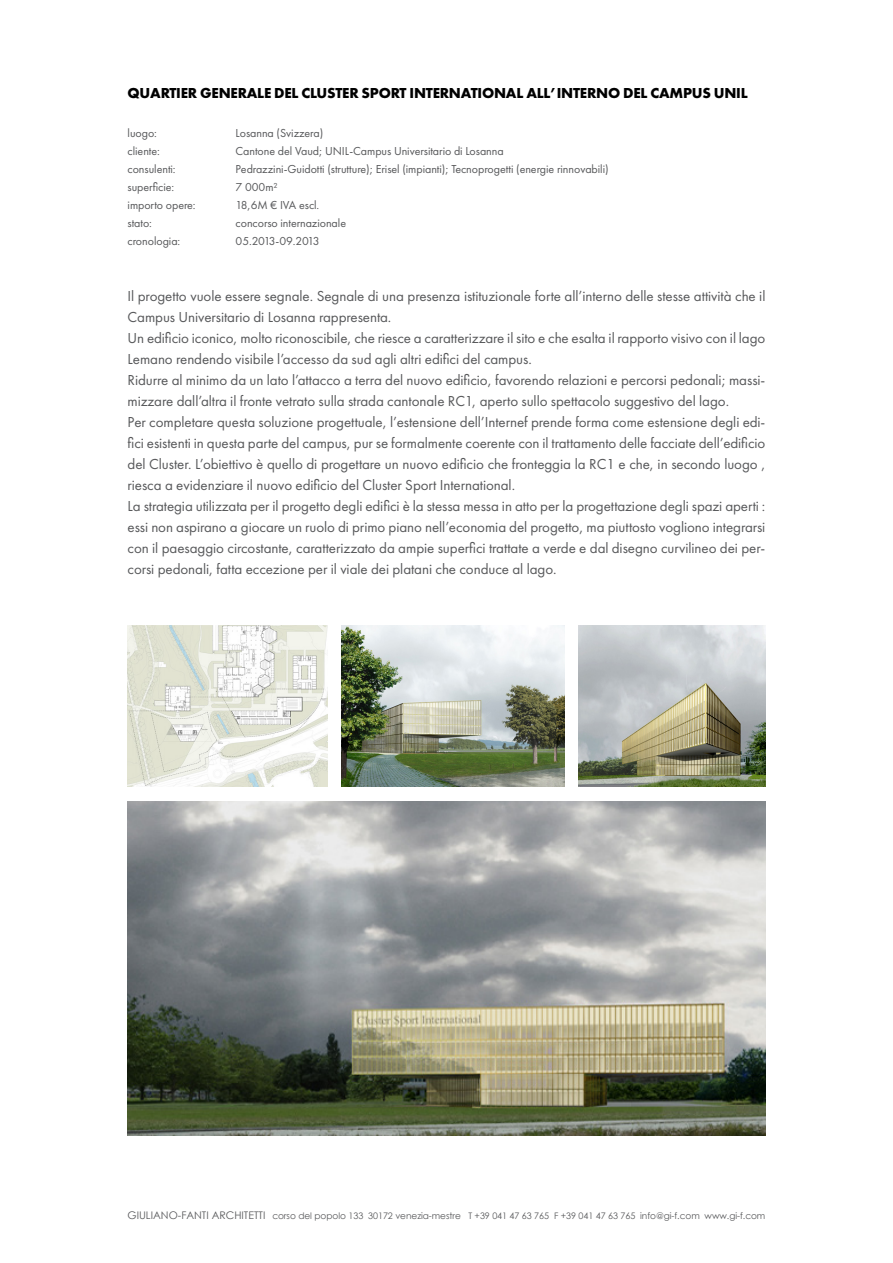
<style>
.page{position:relative;width:893px;height:1263px;background:#fff}
.page>*{position:absolute;margin:0;border:0;box-sizing:border-box;transform-origin:0 0}
.t1{font:15px/21px "Futura PT";letter-spacing:-.005em;color:#57585a}
.t2{font:700 15px "Futura PT";letter-spacing:-.015em;color:#000}
.t3{font:12px "Futura PT";letter-spacing:-.005em;color:#57585a}
.t4{font:12px "Futura PT";letter-spacing:-.07em;color:#57585a}
.t5{font:9px "Century Gothic";letter-spacing:-.005em;color:#57585a}
.s1{font-size:10.5px}
</style>
<div class="page">
<img style="left:342px;top:625px;width:222px;height:162px">
<img style="left:578px;top:625px;width:187px;height:162px">
<img style="left:128px;top:625px;width:199px;height:162px">
<img style="left:128px;top:801px;width:637px;height:334px">
<p class="t2" style="left:128px;top:83px;width:622px">QUARTIER GENERALE DEL CLUSTER SPORT INTERNATIONAL ALL’INTERNO DEL CAMPUS UNIL</p>
<p class="t3" style="left:128px;top:126px;width:31px">luogo:</p>
<p class="t3" style="left:236px;top:126px;width:89px">Losanna (Svizzera)</p>
<p class="t3" style="left:128px;top:144px;width:34px">cliente:</p>
<p class="t3" style="left:236px;top:144px;width:270px">Cantone del Vaud; UNIL-Campus Universitario di Losanna</p>
<p class="t3" style="left:128px;top:162px;width:50px">consulenti:</p>
<p class="t3" style="left:236px;top:162px;width:375px">Pedrazzini-Guidotti (strutture); Erisel (impianti); Tecnoprogetti (energie rinnovabili)</p>
<p class="t3" style="left:128px;top:180px;width:48px">superficie:</p>
<p class="t3" style="left:236px;top:180px;width:44px">7 000m²</p>
<p class="t3" style="left:128px;top:198px;width:70px">importo opere:</p>
<p class="t3" style="left:236px;top:198px;width:85px">18,6M € IVA escl.</p>
<p class="t3" style="left:128px;top:216px;width:26px">stato:</p>
<p class="t3" style="left:236px;top:216px;width:112px">concorso internazionale</p>
<p class="t3" style="left:128px;top:234px;width:54px">cronologia:</p>
<p class="t4" style="left:236px;top:234px;width:85px">05.2013-09.2013</p>
<p class="t1" style="left:128px;top:285px;width:639px">Il progetto vuole essere segnale. Segnale di una presenza istituzionale forte all’interno delle stesse attività che il<br>Campus Universitario di Losanna rappresenta.</p>
<p class="t1" style="left:128px;top:327px;width:639px">Un edificio iconico, molto riconoscibile, che riesce a caratterizzare il sito e che esalta il rapporto visivo con il lago<br>Lemano rendendo visibile l’accesso da sud agli altri edifici del campus.</p>
<p class="t1" style="left:128px;top:369px;width:639px">Ridurre al minimo da un lato l’attacco a terra del nuovo edificio, favorendo relazioni e percorsi pedonali; massi&shy;mizzare dall’altra il fronte vetrato sulla strada cantonale RC1, aperto sullo spettacolo suggestivo del lago.</p>
<p class="t1" style="left:128px;top:411px;width:639px;text-align:justify">Per completare questa soluzione progettuale, l’estensione dell’Internef prende forma come estensione degli edi&shy;fici esistenti in questa parte del campus, pur se formalmente coerente con il trattamento delle facciate dell’edificio del Cluster. L’obiettivo è quello di progettare un nuovo edificio che fronteggia la RC1 e che, in secondo luogo , riesca a evidenziare il nuovo edificio del Cluster Sport International.</p>
<p class="t1" style="left:128px;top:495px;width:639px;text-align:justify">La strategia utilizzata per il progetto degli edifici è la stessa messa in atto per la progettazione degli spazi aperti : essi non aspirano a giocare un ruolo di primo piano nell’economia del progetto, ma piuttosto vogliono integrarsi con il paesaggio circostante, caratterizzato da ampie superfici trattate a verde e dal disegno curvilineo dei per&shy;corsi pedonali, fatta eccezione per il viale dei platani che conduce al lago.</p>
<p class="t5" style="left:128px;top:1209px;width:639px"><span class="s1">GIULIANO-FANTI ARCHITETTI</span> corso del popolo 133 30172 venezia-mestre T +39 041 47 63 765 F +39 041 47 63 765 info@gi-f.com www.gi-f.com</p>
</div>
